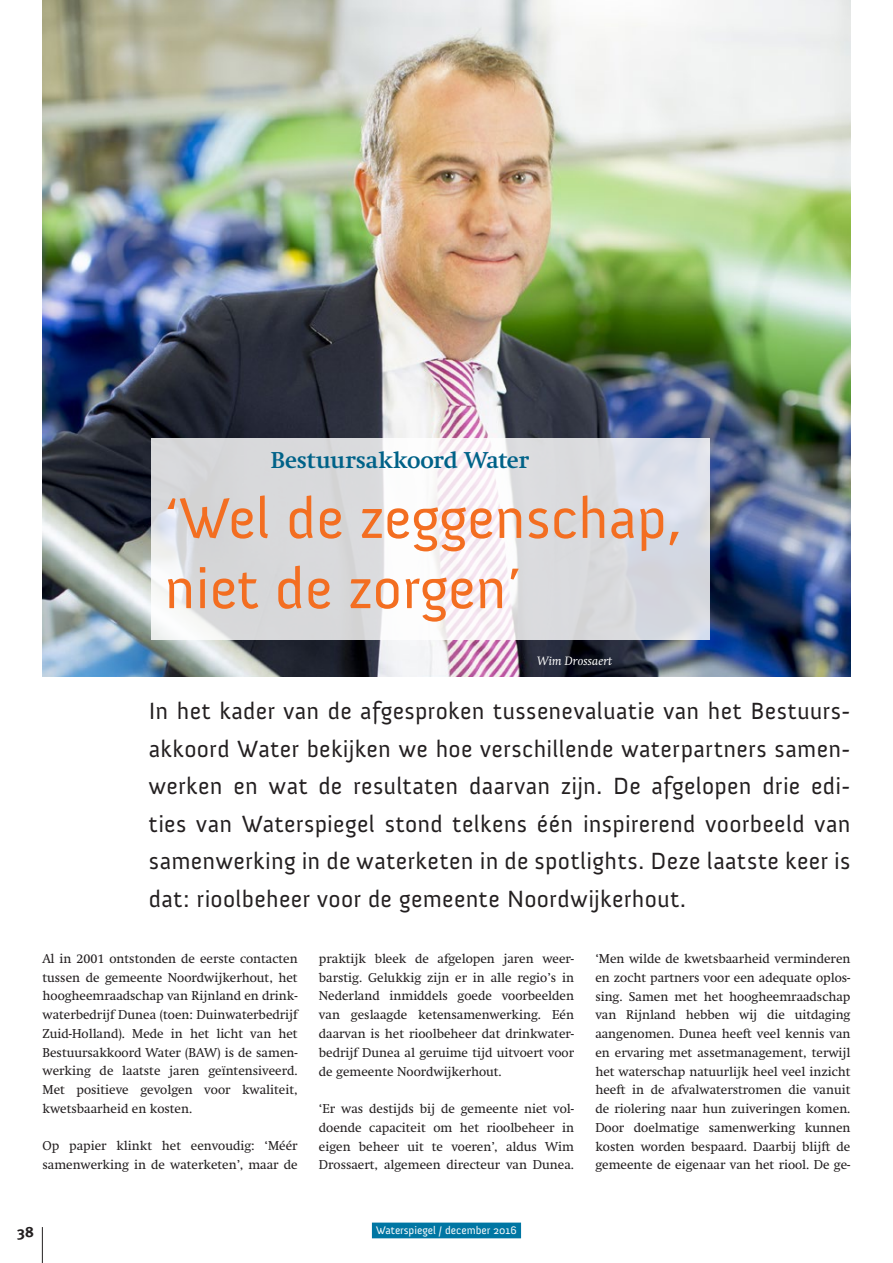
<style>
.page{position:relative;width:893px;height:1263px;background:#fff}
.page>*{position:absolute;margin:0;border:0;box-sizing:border-box;transform-origin:0 0}
.t1{font:58.5px/70.2px "Anivers";color:#f36e21}
.t2{font:24px/37.5px "Anivers";letter-spacing:.015em;color:#231f20;text-align:justify}
.t3{font:700 22.5px "Swift";letter-spacing:-.005em;color:#006288}
.t4{font:700 15px "Meta Plus";color:#231f20}
.t5{font:12.75px/18.8px "Swift";color:#231f20;text-align:justify}
.t6{font:italic 12px "Swift";letter-spacing:.01em;color:#fff}
.t7{font:11.25px "Anivers";color:#fff}
</style>
<div class="page">
<hr style="left:42px;top:1227px;width:1px;height:36px;background:#231f20">
<div style="left:372px;top:1222px;width:149px;height:16px;background:#0076a3"></div>
<img style="left:43px;top:0;width:807px;height:676px">
<svg style="left:152px;top:438px;width:558px;height:202px;fill:#dadbde"></svg>
<h3 class="t3" style="left:271px;top:447px;width:260px">Bestuursakkoord Water</h3>
<h1 class="t1" style="left:164px;top:484px;width:518px">‘Wel de zeggenschap, niet de zorgen’</h1>
<p class="t6" style="left:537px;top:654px;width:77px">Wim Drossaert</p>
<p class="t2" style="left:149px;top:693px;width:703px">In het kader van de afgesproken tussenevaluatie van het Bestuurs&shy;akkoord Water bekijken we hoe verschillende waterpartners samen&shy;werken en wat de resultaten daarvan zijn. De afgelopen drie edi&shy;ties van Waterspiegel stond telkens één inspirerend voorbeeld van samenwerking in de waterketen in de spotlights. Deze laatste keer is dat: rioolbeheer voor de gemeente Noordwijkerhout.</p>
<p class="t5" style="left:43px;top:949px;width:257px">Al in 2001 ontstonden de eerste contacten tussen de gemeente Noordwijkerhout, het hoogheemraadschap van Rijnland en drink&shy;waterbedrijf Dunea (toen: Duinwaterbedrijf Zuid-Holland). Mede in het licht van het Bestuursakkoord Water (BAW) is de samen&shy;werking de laatste jaren geïntensiveerd.<br>Met positieve gevolgen voor kwaliteit, kwetsbaarheid en kosten.</p>
<p class="t5" style="left:43px;top:1137px;width:257px">Op papier klinkt het eenvoudig: ‘Méér samenwerking in de waterketen’, maar de</p>
<p class="t5" style="left:319px;top:949px;width:257px">praktijk bleek de afgelopen jaren weer&shy;barstig. Gelukkig zijn er in alle regio’s in Nederland inmiddels goede voorbeelden van geslaagde ketensamenwerking. Eén daarvan is het rioolbeheer dat drinkwater&shy;bedrijf Dunea al geruime tijd uitvoert voor de gemeente Noordwijkerhout.</p>
<p class="t5" style="left:319px;top:1099px;width:257px">‘Er was destijds bij de gemeente niet vol&shy;doende capaciteit om het rioolbeheer in eigen beheer uit te voeren’, aldus Wim Drossaert, algemeen directeur van Dunea.</p>
<p class="t5" style="left:595px;top:949px;width:257px">‘Men wilde de kwetsbaarheid verminderen en zocht partners voor een adequate oplos&shy;sing. Samen met het hoogheemraadschap van Rijnland hebben wij die uitdaging aangenomen. Dunea heeft veel kennis van en ervaring met assetmanagement, terwijl het waterschap natuurlijk heel veel inzicht heeft in de afvalwaterstromen die vanuit de riolering naar hun zuiveringen komen.<br>Door doelmatige samenwerking kunnen kosten worden bespaard. Daarbij blijft de gemeente de eigenaar van het riool. De ge-</p>
<p class="t4" style="left:17px;top:1223px;width:18px">38</p>
<p class="t7" style="left:376px;top:1224px;width:142px">Waterspiegel / december 2016</p>
</div>
